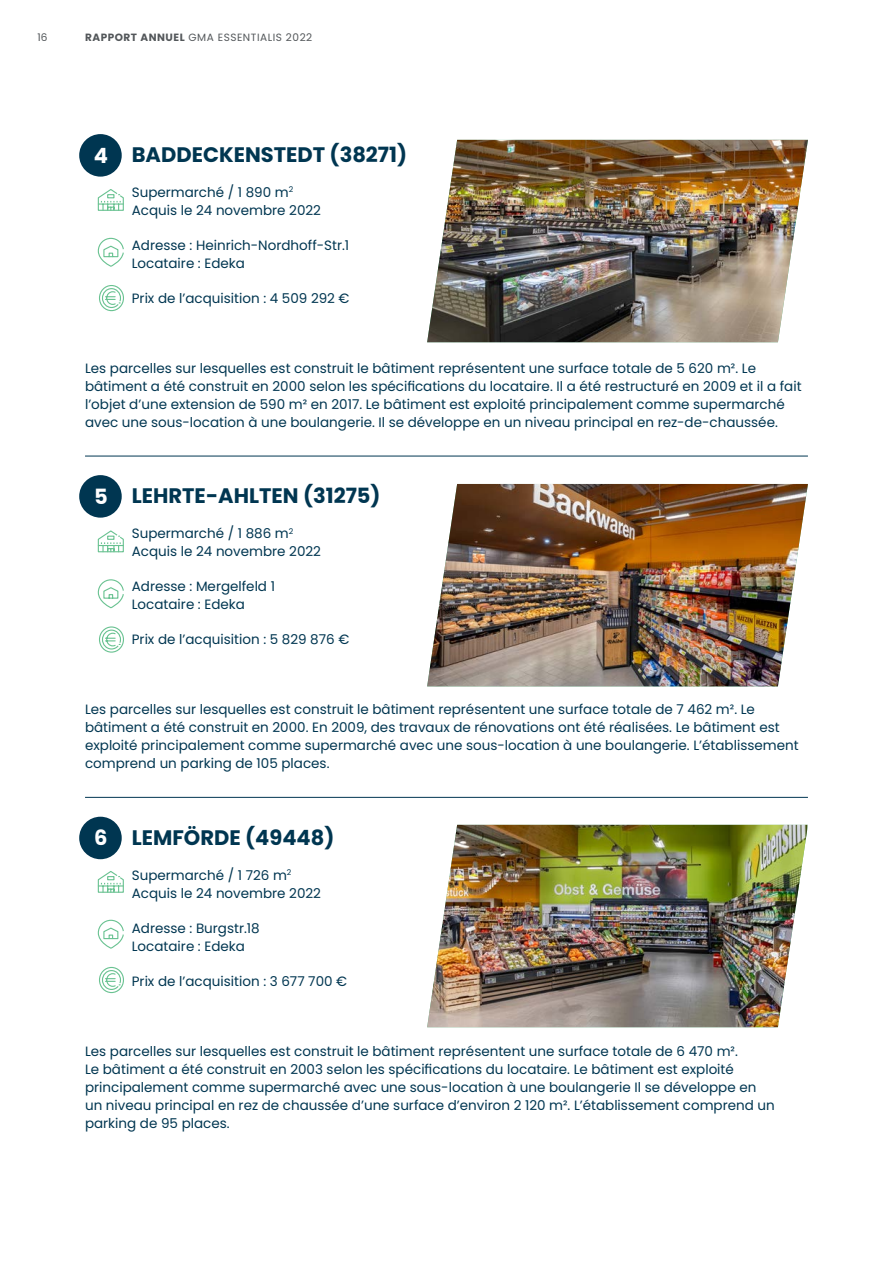
<style>
.page{position:relative;width:893px;height:1263px;background:#fff}
.page>*{position:absolute;margin:0;border:0;box-sizing:border-box;transform-origin:0 0}
.t1{font:700 21px "Poppins";color:#003651}
.t2{font:700 21px "Poppins";color:#fff}
.t3{font:13.5px/18px "Poppins";color:#003651}
.t4{font:10.5px "Poppins";letter-spacing:.05em;color:#53575a}
.s1{font-weight:700}
</style>
<div class="page">
<hr style="left:85px;top:456px;width:723px;height:1px;background:#003651">
<hr style="left:85px;top:797px;width:723px;height:1px;background:#003651">
<div style="left:79px;top:134px;width:43px;height:43px;background:#003651;border-radius:50%"></div>
<div style="left:79px;top:475px;width:43px;height:43px;background:#003651;border-radius:50%"></div>
<div style="left:79px;top:817px;width:43px;height:42px;background:#003651;border-radius:50%"></div>
<svg style="left:97px;top:189px;width:27px;height:22px"></svg>
<svg style="left:97px;top:237px;width:27px;height:30px"></svg>
<div style="left:99px;top:285px;width:25px;height:26px;border:1px solid #69c291;border-radius:50%"></div>
<svg style="left:101px;top:287px;width:21px;height:22px"></svg>
<svg style="left:97px;top:530px;width:27px;height:23px"></svg>
<svg style="left:97px;top:579px;width:27px;height:30px"></svg>
<div style="left:99px;top:626px;width:25px;height:27px;border:1px solid #69c291;border-radius:50%"></div>
<svg style="left:101px;top:629px;width:21px;height:21px"></svg>
<svg style="left:97px;top:871px;width:27px;height:22px"></svg>
<svg style="left:97px;top:919px;width:27px;height:30px"></svg>
<div style="left:99px;top:967px;width:25px;height:26px;border:1px solid #69c291;border-radius:50%"></div>
<svg style="left:101px;top:969px;width:21px;height:21px"></svg>
<img style="left:427px;top:140px;width:381px;height:202px">
<img style="left:427px;top:484px;width:381px;height:202px">
<img style="left:427px;top:825px;width:381px;height:202px">
<p class="t4" style="left:38px;top:31px;width:12px">16</p>
<p class="t4" style="left:85px;top:31px;width:229px"><span class="s1">RAPPORT ANNUEL</span> GMA ESSENTIALIS 2022</p>
<h1 class="t2" style="left:94px;top:143px;width:16px">4</h1>
<h1 class="t1" style="left:132px;top:142px;width:277px">BADDECKENSTEDT (38271)</h1>
<p class="t3" style="left:132px;top:183px;width:191px">Supermarché / 1 890 m<sup>2<br></sup>Acquis le 24 novembre 2022</p>
<p class="t3" style="left:132px;top:236px;width:219px">Adresse : Heinrich-Nordhoff-Str.1<br>Locataire : Edeka</p>
<p class="t3" style="left:132px;top:289px;width:219px">Prix de l’acquisition : 4 509 292 €</p>
<p class="t3" style="left:85px;top:359px;width:718px">Les parcelles sur lesquelles est construit le bâtiment représentent une surface totale de 5 620 m². Le bâtiment a été construit en 2000 selon les spécifications du locataire. Il a été restructuré en 2009 et il a fait l’objet d’une extension de 590 m² en 2017. Le bâtiment est exploité principalement comme supermarché avec une sous-location à une boulangerie. Il se développe en un niveau principal en rez-de-chaussée.</p>
<h1 class="t2" style="left:94px;top:484px;width:15px">5</h1>
<h1 class="t1" style="left:132px;top:484px;width:250px">LEHRTE-AHLTEN (31275)</h1>
<p class="t3" style="left:132px;top:524px;width:191px">Supermarché / 1 886 m<sup>2<br></sup>Acquis le 24 novembre 2022</p>
<p class="t3" style="left:132px;top:577px;width:145px">Adresse : Mergelfeld 1<br>Locataire : Edeka</p>
<p class="t3" style="left:132px;top:630px;width:219px">Prix de l’acquisition : 5 829 876 €</p>
<p class="t3" style="left:85px;top:701px;width:715px">Les parcelles sur lesquelles est construit le bâtiment représentent une surface totale de 7 462 m². Le bâtiment a été construit en 2000. En 2009, des travaux de rénovations ont été réalisées. Le bâtiment est exploité principalement comme supermarché avec une sous-location à une boulangerie. L’établissement comprend un parking de 105 places.</p>
<h1 class="t2" style="left:94px;top:826px;width:15px">6</h1>
<h1 class="t1" style="left:132px;top:825px;width:204px">LEMFÖRDE (49448)</h1>
<p class="t3" style="left:132px;top:866px;width:191px">Supermarché / 1 726 m<sup>2<br></sup>Acquis le 24 novembre 2022</p>
<p class="t3" style="left:132px;top:919px;width:129px">Adresse : Burgstr.18<br>Locataire : Edeka</p>
<p class="t3" style="left:132px;top:972px;width:217px">Prix de l’acquisition : 3 677 700 €</p>
<p class="t3" style="left:85px;top:1042px;width:691px">Les parcelles sur lesquelles est construit le bâtiment représentent une surface totale de 6 470 m².<br>Le bâtiment a été construit en 2003 selon les spécifications du locataire. Le bâtiment est exploité principalement comme supermarché avec une sous-location à une boulangerie Il se développe en un niveau principal en rez de chaussée d’une surface d’environ 2 120 m². L’établissement comprend un parking de 95 places.</p>
</div>
